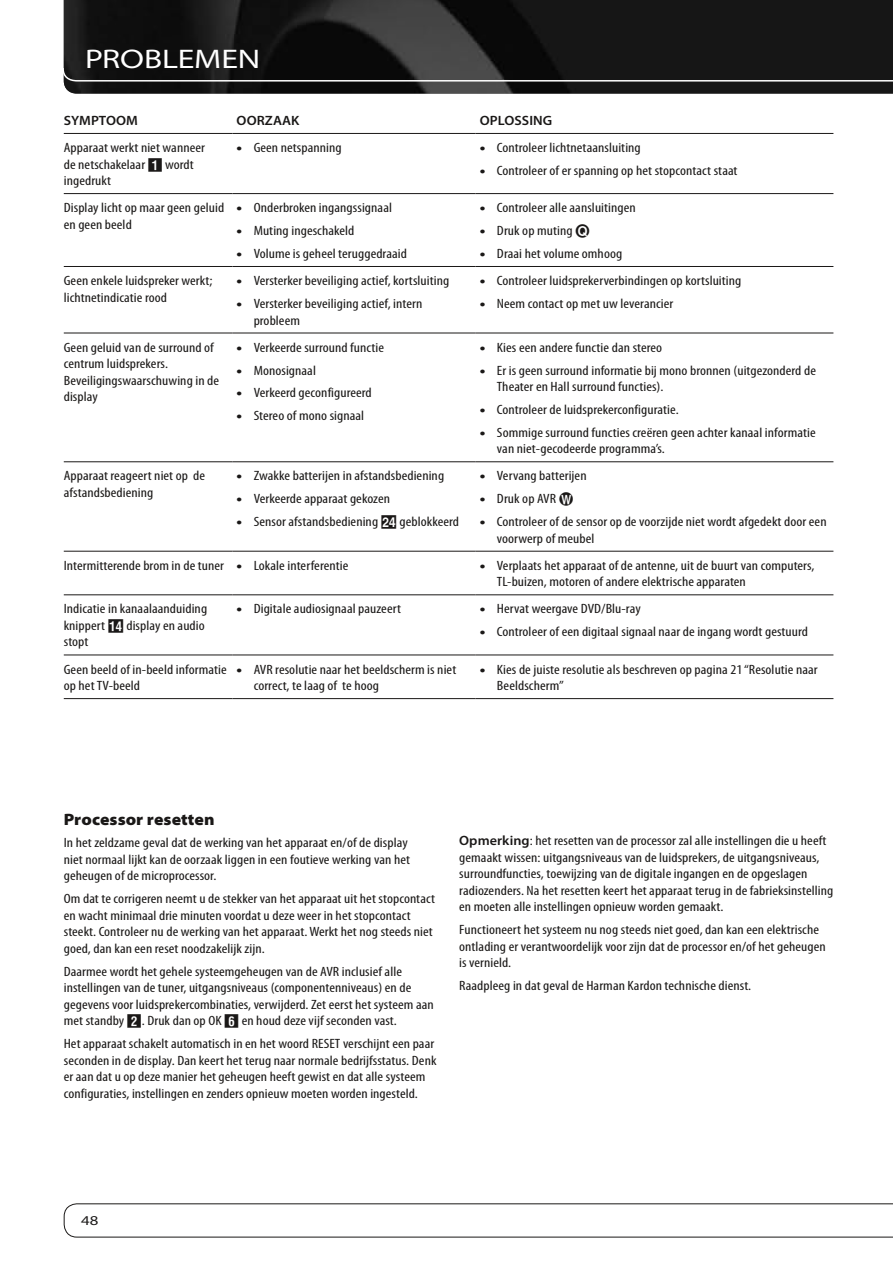
<style>
.page{position:relative;width:893px;height:1263px;background:#fff}
.page>*{position:absolute;margin:0;border:0;box-sizing:border-box;transform-origin:0 0}
.t1{font:semi-expanded 27px "Myriad Pro";letter-spacing:-.01em;color:#fff;scale:1.15 1}
.t2{font:900 semi-expanded 16.5px "Myriad Pro";color:#1a1817}
.t3{font:condensed 13.5px/16.5px "Myriad Pro";letter-spacing:.005em;color:#1a1817;scale:1.15 1}
.t4{font:600 13.5px "Myriad Pro";letter-spacing:.005em;color:#1a1817;scale:1.05 1}
.t5{font:semi-expanded 13.5px "Myriad Pro";color:#1a1817;scale:1.15 1}
.s1{font-family:"Harman Quad Num";font-stretch:normal}
.s2{font-weight:900;font-stretch:normal}
.s3{font-family:"Harman Single Dot Char";font-stretch:normal}
.s4{font-weight:600;font-stretch:normal}
</style>
<div class="page">
<svg style="left:63px;top:0;width:830px;height:94px;background:#1d1d1d"></svg>
<svg style="left:63px;top:1203px;width:830px;height:35px"></svg>
<hr style="left:64px;top:133px;width:168px;height:1px;background:#1a1817">
<hr style="left:232px;top:133px;width:244px;height:1px;background:#1a1817">
<hr style="left:476px;top:133px;width:357px;height:1px;background:#1a1817">
<hr style="left:64px;top:193px;width:168px;height:1px;background:#1a1817">
<hr style="left:232px;top:193px;width:244px;height:1px;background:#1a1817">
<hr style="left:476px;top:193px;width:357px;height:1px;background:#1a1817">
<hr style="left:64px;top:266px;width:168px;height:1px;background:#1a1817">
<hr style="left:232px;top:266px;width:244px;height:1px;background:#1a1817">
<hr style="left:476px;top:266px;width:357px;height:1px;background:#1a1817">
<hr style="left:64px;top:333px;width:168px;height:1px;background:#1a1817">
<hr style="left:232px;top:333px;width:244px;height:1px;background:#1a1817">
<hr style="left:476px;top:333px;width:357px;height:1px;background:#1a1817">
<hr style="left:64px;top:461px;width:168px;height:1px;background:#1a1817">
<hr style="left:232px;top:461px;width:244px;height:1px;background:#1a1817">
<hr style="left:476px;top:461px;width:357px;height:1px;background:#1a1817">
<hr style="left:64px;top:551px;width:168px;height:1px;background:#1a1817">
<hr style="left:232px;top:551px;width:244px;height:1px;background:#1a1817">
<hr style="left:476px;top:551px;width:357px;height:1px;background:#1a1817">
<hr style="left:64px;top:594px;width:168px;height:1px;background:#1a1817">
<hr style="left:232px;top:594px;width:244px;height:1px;background:#1a1817">
<hr style="left:476px;top:594px;width:357px;height:1px;background:#1a1817">
<hr style="left:64px;top:655px;width:168px;height:1px;background:#1a1817">
<hr style="left:232px;top:655px;width:244px;height:1px;background:#1a1817">
<hr style="left:476px;top:655px;width:357px;height:1px;background:#1a1817">
<hr style="left:64px;top:698px;width:168px;height:1px;background:#1a1817">
<hr style="left:232px;top:698px;width:244px;height:1px;background:#1a1817">
<hr style="left:476px;top:698px;width:357px;height:1px;background:#1a1817">
<h1 class="t1" style="left:85px;top:44px;width:154px">PROBLEMEN</h1>
<p class="t4" style="left:64px;top:113px;width:72px">SYMPTOOM</p>
<p class="t4" style="left:237px;top:113px;width:61px">OORZAAK</p>
<p class="t4" style="left:480px;top:113px;width:70px">OPLOSSING</p>
<p class="t3" style="left:64px;top:140px;width:124px">Apparaat werkt niet wanneer de netschakelaar <span class="s1">0</span> wordt ingedrukt</p>
<p class="t3" style="left:237px;top:140px;width:93px"><span class="s2">•</span> Geen netspanning</p>
<p class="t3" style="left:480px;top:140px;width:141px"><span class="s2">•</span> Controleer lichtnetaansluiting</p>
<p class="t3" style="left:480px;top:163px;width:226px"><span class="s2">•</span> Controleer of er spanning op het stopcontact staat</p>
<p class="t3" style="left:64px;top:200px;width:141px">Display licht op maar geen geluid en geen beeld</p>
<p class="t3" style="left:237px;top:200px;width:137px"><span class="s2">•</span> Onderbroken ingangssignaal</p>
<p class="t3" style="left:237px;top:223px;width:104px"><span class="s2">•</span> Muting ingeschakeld</p>
<p class="t3" style="left:237px;top:246px;width:150px"><span class="s2">•</span> Volume is geheel teruggedraaid</p>
<p class="t3" style="left:64px;top:273px;width:131px">Geen enkele luidspreker werkt; lichtnetindicatie rood</p>
<p class="t3" style="left:237px;top:273px;width:186px"><span class="s2">•</span> Versterker beveiliging actief, kortsluiting</p>
<p class="t3" style="left:254px;top:296px;width:148px;text-indent:-17px"><span class="s2">•</span> Versterker beveiliging actief, intern probleem</p>
<p class="t3" style="left:64px;top:339px;width:137px">Geen geluid van de surround of centrum luidsprekers.<br>Beveiligingswaarschuwing in de display</p>
<p class="t3" style="left:237px;top:339px;width:130px"><span class="s2">•</span> Verkeerde surround functie</p>
<p class="t3" style="left:237px;top:362px;width:71px"><span class="s2">•</span> Monosignaal</p>
<p class="t3" style="left:237px;top:385px;width:119px"><span class="s2">•</span> Verkeerd geconfigureerd</p>
<p class="t3" style="left:237px;top:408px;width:112px"><span class="s2">•</span> Stereo of mono signaal</p>
<p class="t3" style="left:64px;top:468px;width:124px">Apparaat reageert niet op de afstandsbediening</p>
<p class="t3" style="left:237px;top:468px;width:182px"><span class="s2">•</span> Zwakke batterijen in afstandsbediening</p>
<p class="t3" style="left:237px;top:491px;width:135px"><span class="s2">•</span> Verkeerde apparaat gekozen</p>
<p class="t3" style="left:237px;top:514px;width:195px"><span class="s2">•</span> Sensor afstandsbediening <span class="s1">N</span> geblokkeerd</p>
<p class="t3" style="left:480px;top:200px;width:137px"><span class="s2">•</span> Controleer alle aansluitingen</p>
<p class="t3" style="left:480px;top:223px;width:97px"><span class="s2">•</span> Druk op muting <span class="s3">Q</span></p>
<p class="t3" style="left:480px;top:246px;width:125px"><span class="s2">•</span> Draai het volume omhoog</p>
<p class="t3" style="left:480px;top:273px;width:229px"><span class="s2">•</span> Controleer luidsprekerverbindingen op kortsluiting</p>
<p class="t3" style="left:480px;top:296px;width:170px"><span class="s2">•</span> Neem contact op met uw leverancier</p>
<p class="t3" style="left:480px;top:339px;width:160px"><span class="s2">•</span> Kies een andere functie dan stereo</p>
<p class="t3" style="left:497px;top:362px;width:279px;text-indent:-17px"><span class="s2">•</span> Er is geen surround informatie bij mono bronnen (uitgezonderd de<br>Theater en Hall surround functies).</p>
<p class="t3" style="left:480px;top:401px;width:174px"><span class="s2">•</span> Controleer de luidsprekerconfiguratie.</p>
<p class="t3" style="left:497px;top:424px;width:279px;text-indent:-17px"><span class="s2">•</span> Sommige surround functies creëren geen achter kanaal informatie van niet-gecodeerde programma’s.</p>
<p class="t3" style="left:480px;top:468px;width:94px"><span class="s2">•</span> Vervang batterijen</p>
<p class="t3" style="left:480px;top:491px;width:83px"><span class="s2">•</span> Druk op AVR <span class="s3">W</span></p>
<p class="t3" style="left:497px;top:514px;width:288px;text-indent:-17px"><span class="s2">•</span> Controleer of de sensor op de voorzijde niet wordt afgedekt door een voorwerp of meubel</p>
<p class="t3" style="left:64px;top:557px;width:249px">Intermitterende brom in de tuner <span class="s2">•</span> Lokale interferentie</p>
<p class="t3" style="left:497px;top:557px;width:278px;text-indent:-17px"><span class="s2">•</span> Verplaats het apparaat of de antenne, uit de buurt van computers,<br>TL-buizen, motoren of andere elektrische apparaten</p>
<p class="t3" style="left:64px;top:601px;width:126px">Indicatie in kanaalaanduiding knippert <span class="s1">D</span> display en audio stopt</p>
<p class="t3" style="left:237px;top:601px;width:144px"><span class="s2">•</span> Digitale audiosignaal pauzeert</p>
<p class="t3" style="left:480px;top:601px;width:141px"><span class="s2">•</span> Hervat weergave DVD/Blu-ray</p>
<p class="t3" style="left:480px;top:624px;width:287px"><span class="s2">•</span> Controleer of een digitaal signaal naar de ingang wordt gestuurd</p>
<p class="t3" style="left:64px;top:661px;width:143px">Geen beeld of in-beeld informatie op het TV-beeld</p>
<p class="t3" style="left:254px;top:661px;width:178px;text-indent:-17px"><span class="s2">•</span> AVR resolutie naar het beeldscherm is niet correct, te laag of te hoog</p>
<p class="t3" style="left:497px;top:661px;width:280px;text-indent:-17px"><span class="s2">•</span> Kies de juiste resolutie als beschreven op pagina 21 “Resolutie naar<br>Beeldscherm”</p>
<p class="t2" style="left:64px;top:809px;width:152px">Processor resetten</p>
<p class="t3" style="left:64px;top:835px;width:303px">In het zeldzame geval dat de werking van het apparaat en/of de display niet normaal lijkt kan de oorzaak liggen in een foutieve werking van het geheugen of de microprocessor.</p>
<p class="t3" style="left:64px;top:891px;width:324px">Om dat te corrigeren neemt u de stekker van het apparaat uit het stopcontact en wacht minimaal drie minuten voordat u deze weer in het stopcontact steekt. Controleer nu de werking van het apparaat. Werkt het nog steeds niet goed, dan kan een reset noodzakelijk zijn.</p>
<p class="t3" style="left:64px;top:963px;width:323px">Daarmee wordt het gehele systeemgeheugen van de AVR inclusief alle instellingen van de tuner, uitgangsniveaus (componentenniveaus) en de gegevens voor luidsprekercombinaties, verwijderd. Zet eerst het systeem aan met standby <span class="s1">1</span>. Druk dan op OK <span class="s1">5</span> en houd deze vijf seconden vast.</p>
<p class="t3" style="left:64px;top:1036px;width:326px">Het apparaat schakelt automatisch in en het woord RESET verschijnt een paar seconden in de display. Dan keert het terug naar normale bedrijfsstatus. Denk er aan dat u op deze manier het geheugen heeft gewist en dat alle systeem configuraties, instellingen en zenders opnieuw moeten worden ingesteld.</p>
<p class="t3" style="left:459px;top:833px;width:327px"><span class="s4">Opmerking</span>: het resetten van de processor zal alle instellingen die u heeft gemaakt wissen: uitgangsniveaus van de luidsprekers, de uitgangsniveaus, surroundfuncties, toewijzing van de digitale ingangen en de opgeslagen radiozenders. Na het resetten keert het apparaat terug in de fabrieksinstelling en moeten alle instellingen opnieuw worden gemaakt.</p>
<p class="t3" style="left:459px;top:922px;width:320px">Functioneert het systeem nu nog steeds niet goed, dan kan een elektrische ontlading er verantwoordelijk voor zijn dat de processor en/of het geheugen is vernield.</p>
<p class="t3" style="left:459px;top:977px;width:255px">Raadpleeg in dat geval de Harman Kardon technische dienst.</p>
<p class="t5" style="left:81px;top:1213px;width:17px">48</p>
</div>
